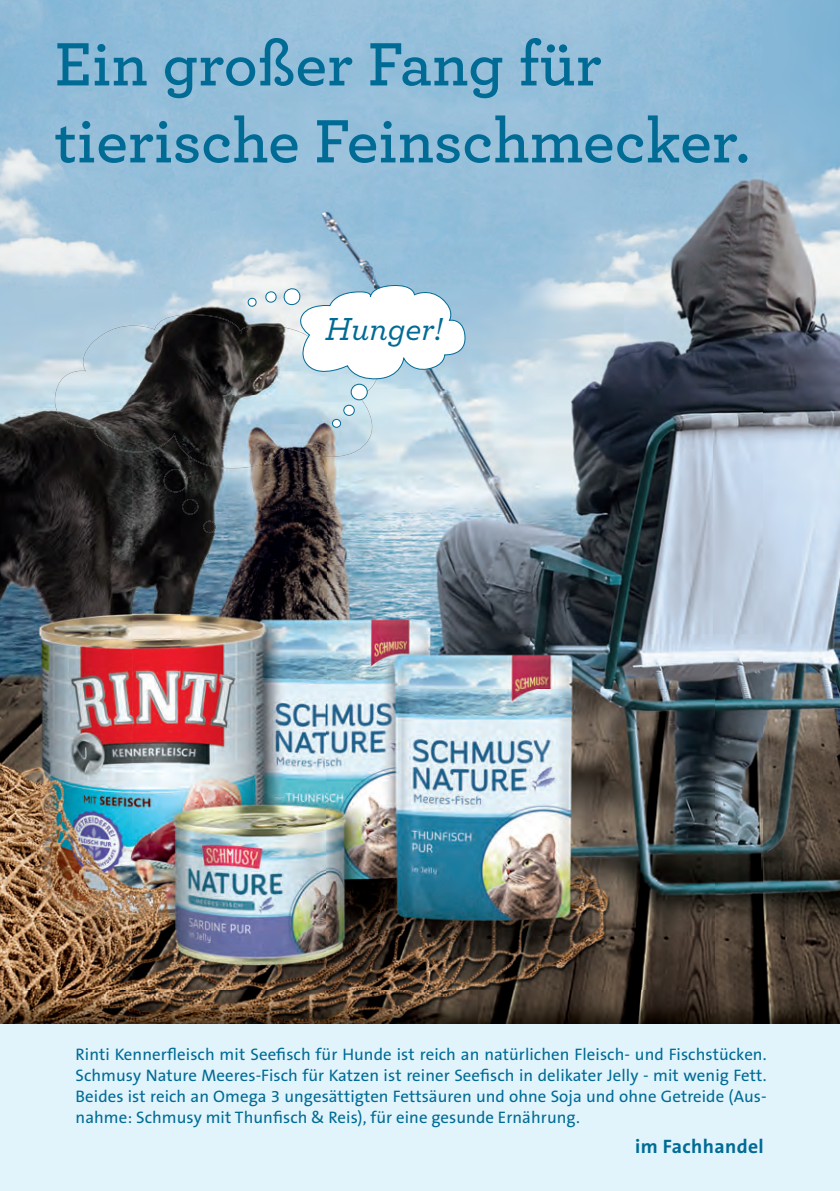
<style>
.page{position:relative;width:840px;height:1191px;background:#fff}
.page>*{position:absolute;margin:0;border:0;box-sizing:border-box;transform-origin:0 0}
.t1{font:600 64.2px/77px "Archer";color:#006b95}
.t2{font:italic 500 33.4px "Archer";color:#006b95}
.t3{font:700 19.6px "The Sans B7";letter-spacing:.02em;color:#006b95}
.t4{font:16.8px/21px "The Sans B5 Plain";letter-spacing:.005em;color:#006b95;text-align:justify}
</style>
<div class="page">
<img style="left:0;top:0;width:761px;height:289px">
<img style="left:761px;top:0;width:78px;height:990px">
<img style="left:0;top:289px;width:132px;height:701px">
<img style="left:132px;top:289px;width:630px;height:50px">
<img style="left:387px;top:339px;width:375px;height:50px">
<img style="left:132px;top:468px;width:48px;height:522px">
<img style="left:326px;top:389px;width:436px;height:601px">
<img style="left:180px;top:468px;width:146px;height:522px">
<img style="left:187px;top:469px;width:1px;height:23px">
<img style="left:164px;top:469px;width:23px;height:23px">
<img style="left:182px;top:499px;width:16px;height:15px">
<svg style="left:203px;top:521px;width:13px;height:12px"></svg>
<img style="left:48px;top:314px;width:339px;height:154px">
<img style="left:177px;top:339px;width:88px;height:21px">
<img style="left:91px;top:374px;width:260px;height:20px">
<img style="left:92px;top:402px;width:255px;height:21px">
<img style="left:0;top:990px;width:839px;height:34px">
<div style="left:0;top:1024px;width:839px;height:167px;background:#e1f4fc"></div>
<div style="left:351px;top:384px;width:16px;height:16px;background:#fff;border-radius:50%"></div>
<div style="left:350px;top:384px;width:17px;height:16px;border:1px solid #006b95;border-radius:50%"></div>
<div style="left:343px;top:405px;width:11px;height:10px;background:#fff;border-radius:50%"></div>
<div style="left:343px;top:405px;width:11px;height:11px;border:1px solid #006b95;border-radius:50%"></div>
<div style="left:332px;top:419px;width:8px;height:8px;background:#fff;border-radius:50%"></div>
<div style="left:332px;top:419px;width:9px;height:9px;border:1px solid #006b95;border-radius:50%"></div>
<svg style="left:265px;top:284px;width:203px;height:96px"></svg>
<svg style="left:247px;top:297px;width:10px;height:11px"></svg>
<p class="t1" style="left:55px;top:22px;width:696px">Ein großer Fang für tierische Feinschmecker.</p>
<p class="t2" style="left:325px;top:304px;width:119px">Hunger!</p>
<p class="t4" style="left:75px;top:1044px;width:692px">Rinti Kennerfleisch mit Seefisch für Hunde ist reich an natürlichen Fleisch- und Fischstücken.<br>Schmusy Nature Meeres-Fisch für Katzen ist reiner Seefisch in delikater Jelly - mit wenig Fett.<br>Beides ist reich an Omega 3 ungesättigten Fettsäuren und ohne Soja und ohne Getreide (Aus&shy;nahme: Schmusy mit Thunfisch &amp; Reis), für eine gesunde Ernährung.</p>
<p class="t3" style="left:634px;top:1135px;width:130px">im Fachhandel</p>
</div>
